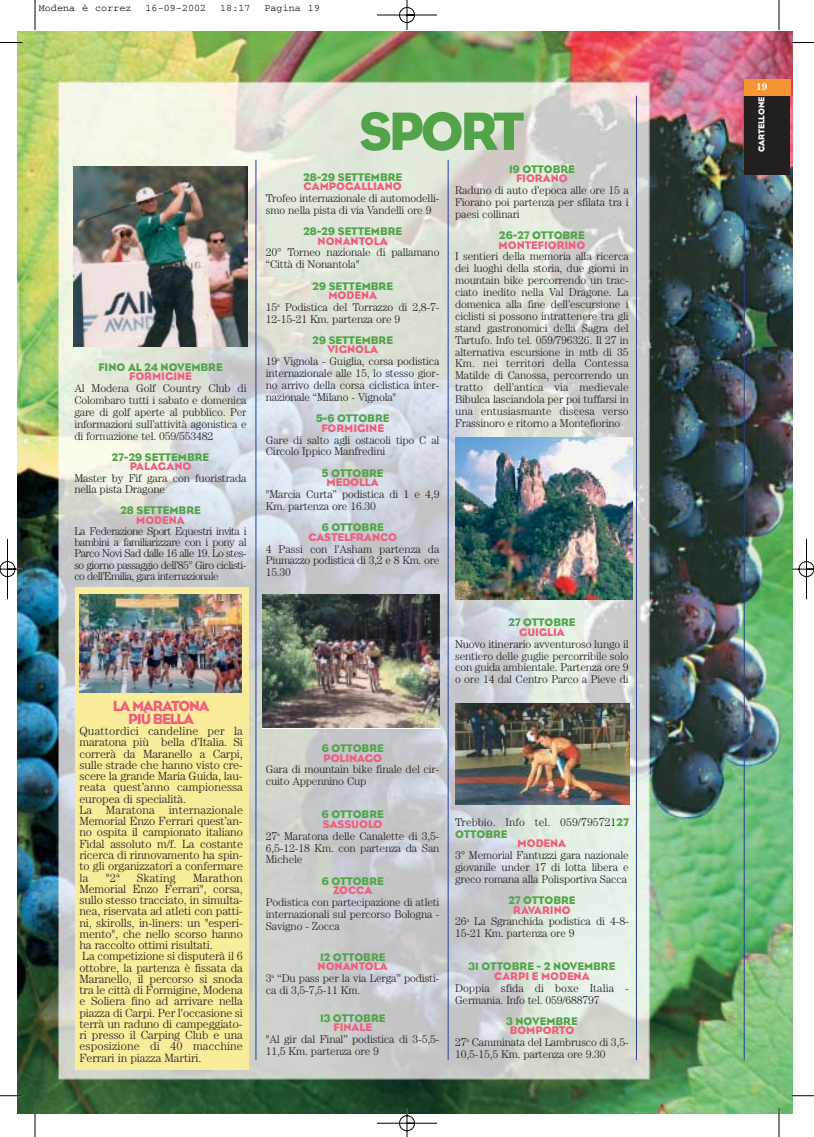
<style>
.page{position:relative;width:814px;height:1137px;background:#fff}
.page>*{position:absolute;margin:0;border:0;box-sizing:border-box;transform-origin:0 0}
.t1{font:55px "Eagle";letter-spacing:-.065em;color:#52a34a}
.t2{font:15px/12.5px "Eagle";letter-spacing:-.065em;color:#f05e7c;text-align:center}
.t3{font:300 11.88px/11.2px "Century";letter-spacing:-.01em;color:#231f1f}
.t4{font:300 11.88px "Century";letter-spacing:.01em;color:#231f1f}
.t5{font:300 11.25px/11.9px "Century";letter-spacing:-.015em;color:#231f1f}
.t6{font:11.25px "Eagle";color:#52a34a}
.t7{font:11.25px "Eagle";color:#f05e7c}
.t8{font:300 11.25px "Century";letter-spacing:.005em;color:#231f1f}
.t9{font:10px "Courier";letter-spacing:.01em;color:#000}
.t10{font:700 10px "Century";color:#fff}
.t11{font:8.75px "Eagle";color:#fff}
.s1{font-family:"Eagle";font-weight:400;color:#52a34a}
</style>
<div class="page">
<img style="left:1px;top:0;width:813px;height:1136px">
<p class="t9" style="left:39px;top:5px;width:94px">Modena è correz</p>
<p class="t9" style="left:145px;top:5px;width:62px">16-09-2002</p>
<p class="t9" style="left:220px;top:5px;width:32px">18:17</p>
<p class="t9" style="left:264px;top:5px;width:57px">Pagina 19</p>
<h1 class="t1" style="left:359px;top:111px;width:167px">SPORT</h1>
<p class="t6" style="left:98px;top:363px;width:126px">FINO AL 24 NOVEMBRE</p>
<p class="t7" style="left:129px;top:372px;width:64px">FORMIGINE</p>
<p class="t5" style="left:74px;top:383px;width:174px;text-align:justify">Al Modena Golf Country Club di Colombaro tutti i sabato e domenica gare di golf aperte al pubblico. Per informazioni sull’attività agonistica e di formazione tel. 059/553482</p>
<p class="t6" style="left:112px;top:453px;width:99px">27-29 SETTEMBRE</p>
<p class="t7" style="left:130px;top:462px;width:63px">PALAGANO</p>
<p class="t5" style="left:74px;top:473px;width:174px;line-height:11.2px">Master by Fif gara con fuoristrada nella pista Dragone</p>
<p class="t6" style="left:120px;top:506px;width:82px">28 SETTEMBRE</p>
<p class="t7" style="left:136px;top:515px;width:50px">MODENA</p>
<p class="t5" style="left:74px;top:526px;width:174px;line-height:11.2px;text-align:justify">La Federazione Sport Equestri invita i bambini a familiarizzare con i pony al Parco Novi Sad dalle 16 alle 19. Lo stes&shy;so giorno passaggio dell’85° Giro ciclisti&shy;co dell’Emilia, gara internazionale</p>
<h2 class="t2" style="left:113px;top:701px;width:98px">LA MARATONA<br>PIÙ BELLA</h2>
<p class="t3" style="left:79px;top:726px;width:165px">Quattordici candeline per la maratona più bella d’Italia. Si correrà da Maranello a Carpi, sulle strade che hanno visto cre&shy;scere la grande Maria Guida, lau&shy;reata quest’anno campionessa europea di specialità.<br>La Maratona internazionale<br>Memorial Enzo Ferrari quest’an&shy;no ospita il campionato italiano<br>Fidal assoluto m/f. La costante ricerca di rinnovamento ha spin&shy;to gli organizzatori a confermare la</p>
<p class="t3" style="left:106px;top:872px;width:15px">"2ª</p>
<p class="t4" style="left:137px;top:873px;width:40px">Skating</p>
<p class="t3" style="left:79px;top:872px;width:165px;text-indent:114px">Marathon<br>Memorial Enzo Ferrari", corsa, sullo stesso tracciato, in simulta&shy;nea, riservata ad atleti con patti&shy;ni, skirolls, in-liners: un "esperi&shy;mento", che nello scorso hanno ha raccolto ottimi risultati.<br>La competizione si disputerà il 6 ottobre, la partenza è fissata da<br>Maranello, il percorso si snoda tra le città di Formigine, Modena e Soliera fino ad arrivare nella piazza di Carpi. Per l'occasione si terrà un raduno di campeggiato&shy;ri presso il Carping Club e una esposizione di 40 macchine<br>Ferrari in piazza Martiri.</p>
<p class="t6" style="left:303px;top:173px;width:100px">28-29 SETTEMBRE</p>
<p class="t7" style="left:304px;top:182px;width:100px">CAMPOGALLIANO</p>
<p class="t5" style="left:266px;top:193px;width:175px">Trofeo internazionale di automodelli&shy;smo nella pista di via Vandelli ore 9</p>
<p class="t6" style="left:303px;top:227px;width:100px">28-29 SETTEMBRE</p>
<p class="t7" style="left:317px;top:236px;width:72px">NONANTOLA</p>
<p class="t5" style="left:266px;top:247px;width:175px">20° Torneo nazionale di pallamano “Città di Nonantola"</p>
<p class="t6" style="left:312px;top:281px;width:82px">29 SETTEMBRE</p>
<p class="t7" style="left:328px;top:291px;width:50px">MODENA</p>
<p class="t5" style="left:266px;top:302px;width:175px">15<sup>a</sup> Podistica del Torrazzo di 2,8-7-<br>12-15-21 Km. partenza ore 9</p>
<p class="t6" style="left:312px;top:336px;width:82px">29 SETTEMBRE</p>
<p class="t7" style="left:327px;top:345px;width:52px">VIGNOLA</p>
<p class="t5" style="left:266px;top:356px;width:175px;text-align:justify">19<sup>a</sup> Vignola - Guiglia, corsa podistica internazionale alle 15, lo stesso gior&shy;no arrivo della corsa ciclistica inter&shy;nazionale “Milano - Vignola"</p>
<p class="t6" style="left:316px;top:414px;width:75px">5-6 OTTOBRE</p>
<p class="t7" style="left:321px;top:424px;width:64px">FORMIGINE</p>
<p class="t5" style="left:266px;top:434px;width:175px">Gare di salto agli ostacoli tipo C al<br>Circolo Ippico Manfredini</p>
<p class="t6" style="left:322px;top:469px;width:63px">5 OTTOBRE</p>
<p class="t7" style="left:326px;top:478px;width:54px">MEDOLLA</p>
<p class="t5" style="left:266px;top:489px;width:175px">"Marcia Curta” podistica di 1 e 4,9<br>Km. partenza ore 16.30</p>
<p class="t6" style="left:322px;top:523px;width:64px">6 OTTOBRE</p>
<p class="t7" style="left:308px;top:532px;width:90px">CASTELFRANCO</p>
<p class="t5" style="left:266px;top:543px;width:175px;text-align:justify">4 Passi con l’Asham partenza da Piumazzo podistica di 3,2 e 8 Km. ore 15.30</p>
<p class="t6" style="left:509px;top:165px;width:67px">19 OTTOBRE</p>
<p class="t7" style="left:516px;top:174px;width:53px">FIORANO</p>
<p class="t5" style="left:455px;top:185px;width:175px;text-align:justify">Raduno di auto d’epoca alle ore 15 a Fiorano poi partenza per sfilata tra i paesi collinari</p>
<p class="t6" style="left:499px;top:231px;width:87px">26-27 OTTOBRE</p>
<p class="t7" style="left:499px;top:240px;width:88px">MONTEFIORINO</p>
<p class="t5" style="left:455px;top:251px;width:175px;text-align:justify">I sentieri della memoria alla ricerca dei luoghi della storia, due giorni in mountain bike percorrendo un trac&shy;ciato inedito nella Val Dragone. La domenica alla fine dell’escursione i ciclisti si possono intrattenere tra gli stand gastronomici della Sagra del Tartufo. Info tel. 059/796326. Il 27 in alternativa escursione in mtb di 35<br>Km. nei territori della Contessa Matilde di Canossa, percorrendo un tratto dell’antica via medievale Bibulca lasciandola per poi tuffarsi in una entusiasmante discesa verso Frassinoro e ritorno a Montefiorino</p>
<p class="t6" style="left:508px;top:618px;width:69px">27 OTTOBRE</p>
<p class="t7" style="left:519px;top:627px;width:47px">GUIGLIA</p>
<p class="t5" style="left:455px;top:638px;width:175px;text-align:justify">Nuovo itinerario avventuroso lungo il sentiero delle guglie percorribile solo con guida ambientale. Partenza ore 9 o ore 14 dal Centro Parco a Pieve di</p>
<p class="t6" style="left:322px;top:744px;width:64px">6 OTTOBRE</p>
<p class="t7" style="left:323px;top:753px;width:60px">POLINAGO</p>
<p class="t5" style="left:266px;top:764px;width:175px">Gara di mountain bike finale del cir&shy;cuito Appennino Cup</p>
<p class="t6" style="left:322px;top:810px;width:64px">6 OTTOBRE</p>
<p class="t7" style="left:323px;top:819px;width:61px">SASSUOLO</p>
<p class="t5" style="left:266px;top:830px;width:175px;text-align:justify">27<sup>a</sup> Maratona delle Canalette di 3,5- 6,5-12-18 Km. con partenza da San Michele</p>
<p class="t6" style="left:322px;top:876px;width:64px">6 OTTOBRE</p>
<p class="t7" style="left:333px;top:886px;width:41px">ZOCCA</p>
<p class="t5" style="left:266px;top:897px;width:175px;text-align:justify">Podistica con partecipazione di atleti internazionali sul percorso Bologna - Savigno - Zocca</p>
<p class="t6" style="left:320px;top:952px;width:67px">12 OTTOBRE</p>
<p class="t7" style="left:317px;top:961px;width:72px">NONANTOLA</p>
<p class="t5" style="left:266px;top:972px;width:175px">3<sup>a</sup> “Du pass per la via Lerga” podisti&shy;ca di 3,5-7,5-11 Km.</p>
<p class="t6" style="left:320px;top:1013px;width:67px">13 OTTOBRE</p>
<p class="t7" style="left:333px;top:1023px;width:40px">FINALE</p>
<p class="t5" style="left:266px;top:1034px;width:175px">"Al gir dal Final” podistica di 3-5,5-<br>11,5 Km. partenza ore 9</p>
<p class="t8" style="left:455px;top:818px;width:175px">Trebbio. Info tel. 059/795721<span class="s1">27</span></p>
<p class="t6" style="left:455px;top:829px;width:54px">OTTOBRE</p>
<p class="t7" style="left:517px;top:839px;width:50px">MODENA</p>
<p class="t5" style="left:455px;top:850px;width:175px;text-align:justify">3° Memorial Fantuzzi gara nazionale giovanile under 17 di lotta libera e greco romana alla Polisportiva Sacca</p>
<p class="t6" style="left:508px;top:896px;width:69px">27 OTTOBRE</p>
<p class="t7" style="left:513px;top:905px;width:59px">RAVARINO</p>
<p class="t5" style="left:455px;top:916px;width:175px">26<sup>a</sup> La Sgranchida podistica di 4-8-<br>15-21 Km. partenza ore 9</p>
<p class="t6" style="left:468px;top:962px;width:148px">31 OTTOBRE - 2 NOVEMBRE</p>
<p class="t7" style="left:494px;top:971px;width:97px">CARPI E MODENA</p>
<p class="t5" style="left:455px;top:982px;width:175px">Doppia sfida di boxe Italia -<br>Germania. Info tel. 059/688797</p>
<p class="t6" style="left:506px;top:1016px;width:73px">3 NOVEMBRE</p>
<p class="t7" style="left:510px;top:1026px;width:66px">BOMPORTO</p>
<p class="t5" style="left:455px;top:1037px;width:175px">27<sup>a</sup> Camminata del Lambrusco di 3,5-<br>10,5-15,5 Km. partenza ore 9.30</p>
<p class="t10" style="left:756px;top:83px;width:13px">19</p>
<p class="t11" style="left:758px;top:152px;width:57px;rotate:-90deg">CARTELLONE</p>
</div>
